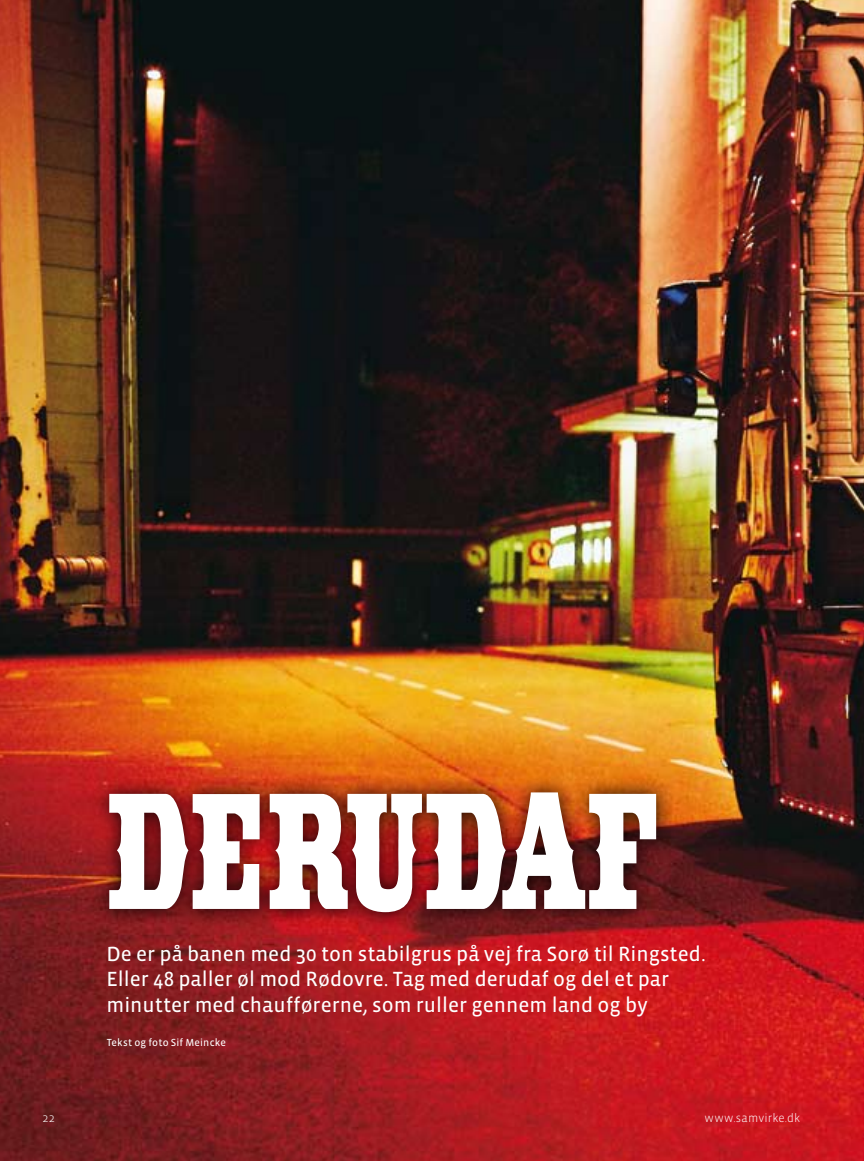
<style>
.page{position:relative;width:864px;height:1161px;background:#fff}
.page>*{position:absolute;margin:0;border:0;box-sizing:border-box;transform-origin:0 0}
.t1{font:21px/25.5px "Vista Sans Reg";color:#fff}
.t2{font:300 12px "Vista Sans";letter-spacing:.015em;color:#fff}
.t3{font:10.5px "Vista Sans Reg";letter-spacing:.015em;color:#fff}
</style>
<div class="page">
<img style="left:0;top:0;width:863px;height:1161px">
<div style="left:89px;top:773px;width:593px;height:166px;background:#000;opacity:.9"></div>
<svg style="left:109px;top:792px;width:547px;height:120px"></svg>
<p class="t1" style="left:106px;top:941px;width:600px">De er på banen med 30 ton stabilgrus på vej fra Sorø til Ringsted.<br>Eller 48 paller øl mod Rødovre. Tag med derudaf og del et par minutter med chaufførerne, som ruller gennem land og by</p>
<p class="t3" style="left:107px;top:1037px;width:121px">Tekst og foto Sif Meincke</p>
<p class="t2" style="left:43px;top:1111px;width:14px">22</p>
<p class="t2" style="left:704px;top:1111px;width:97px">www.samvirke.dk</p>
</div>
